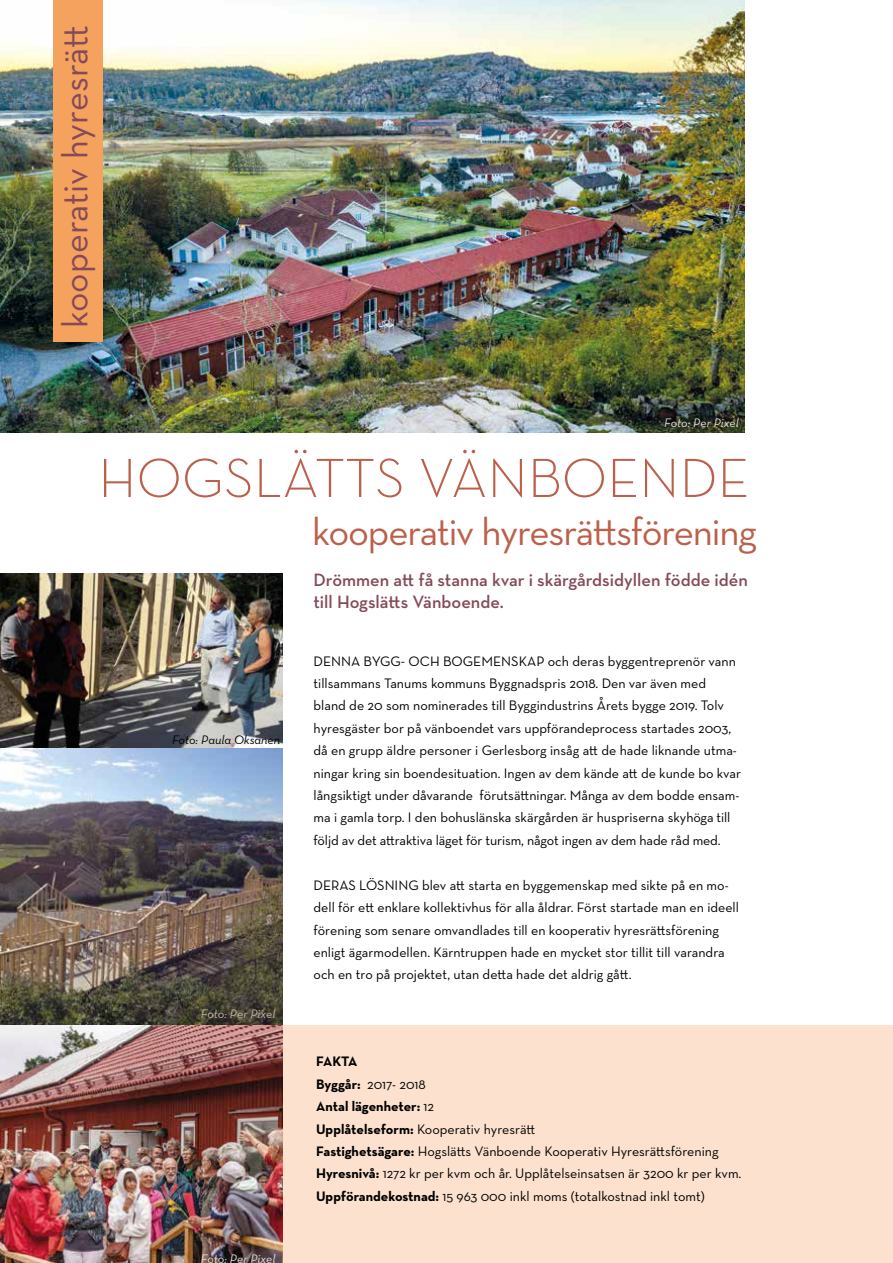
<style>
.page{position:relative;width:893px;height:1263px;background:#fff}
.page>*{position:absolute;margin:0;border:0;box-sizing:border-box;transform-origin:0 0}
.t1{font:300 55.95px "Neutraface Text";color:#bb604b}
.t2{font:39.15px "Neutraface Text";letter-spacing:-.03em;color:#bb604b}
.t3{font:36.45px "Neutraface Text";color:#844a57}
.t4{font:600 18.15px/22.4px "Neutraface Text";color:#844a57}
.t5{font:13.95px/22.4px "Neutraface Text";color:#000}
.t6{font:italic 12.6px "Neutraface Text";letter-spacing:-.005em;color:#e4dfd4}
.t7{font:italic 12.6px "Neutraface Text";color:#000}
.t8{font:italic 12.6px "Neutraface Text";letter-spacing:-.005em;color:#c0b4ac}
.s1{font-weight:700}
</style>
<div class="page">
<div style="left:0;top:1025px;width:893px;height:238px;background:#fbe1ce"></div>
<img style="left:0;top:574px;width:283px;height:451px">
<img style="left:0;top:0;width:744px;height:433px">
<div style="left:53px;top:0;width:50px;height:341px;background:#f5a25f"></div>
<img style="left:0;top:1025px;width:283px;height:238px">
<p class="t3" style="left:52px;top:328px;width:305px;rotate:-90deg">kooperativ hyresrätt</p>
<p class="t6" style="left:664px;top:415px;width:76px">Foto: Per Pixel</p>
<p class="t1" style="left:98px;top:443px;width:653px">HOGSLÄTTS VÄNBOENDE</p>
<p class="t2" style="left:312px;top:507px;width:446px">kooperativ hyresrättsförening</p>
<p class="t4" style="left:314px;top:568px;width:436px">Drömmen att få stanna kvar i skärgårdsidyllen födde idén till Hogslätts Vänboende.</p>
<p class="t7" style="left:172px;top:732px;width:110px">Foto: Paula Oksanen</p>
<p class="t8" style="left:201px;top:1006px;width:76px">Foto: Per Pixel</p>
<p class="t6" style="left:201px;top:1251px;width:76px">Foto: Per Pixel</p>
<p class="t5" style="left:314px;top:649px;width:429px">DENNA BYGG- OCH BOGEMENSKAP och deras byggentreprenör vann tillsammans Tanums kommuns Byggnadspris 2018. Den var även med bland de 20 som nominerades till Byggindustrins Årets bygge 2019. Tolv hyresgäster bor på vänboendet vars uppförandeprocess startades 2003, då en grupp äldre personer i Gerlesborg insåg att de hade liknande utma&shy;ningar kring sin boendesituation. Ingen av dem kände att de kunde bo kvar långsiktigt under dåvarande förutsättningar. Många av dem bodde ensam&shy;ma i gamla torp. I den bohuslänska skärgården är huspriserna skyhöga till följd av det attraktiva läget för turism, något ingen av dem hade råd med.</p>
<p class="t5" style="left:314px;top:873px;width:427px">DERAS LÖSNING blev att starta en byggemenskap med sikte på en mo&shy;dell för ett enklare kollektivhus för alla åldrar. Först startade man en ideell förening som senare omvandlades till en kooperativ hyresrättsförening enligt ägarmodellen. Kärntruppen hade en mycket stor tillit till varandra och en tro på projektet, utan detta hade det aldrig gått.</p>
<p class="t5" style="left:316px;top:1050px;width:427px"><span class="s1">FAKTA<br>Byggår:</span> 2017- 2018<br><span class="s1">Antal lägenheter:</span> 12<br><span class="s1">Upplåtelseform:</span> Kooperativ hyresrätt<br><span class="s1">Fastighetsägare:</span> Hogslätts Vänboende Kooperativ Hyresrättsförening <span class="s1">Hyresnivå:</span> 1272 kr per kvm och år. Upplåtelseinsatsen är 3200 kr per kvm.<br><span class="s1">Uppförandekostnad:</span> 15 963 000 inkl moms (totalkostnad inkl tomt)</p>
</div>
